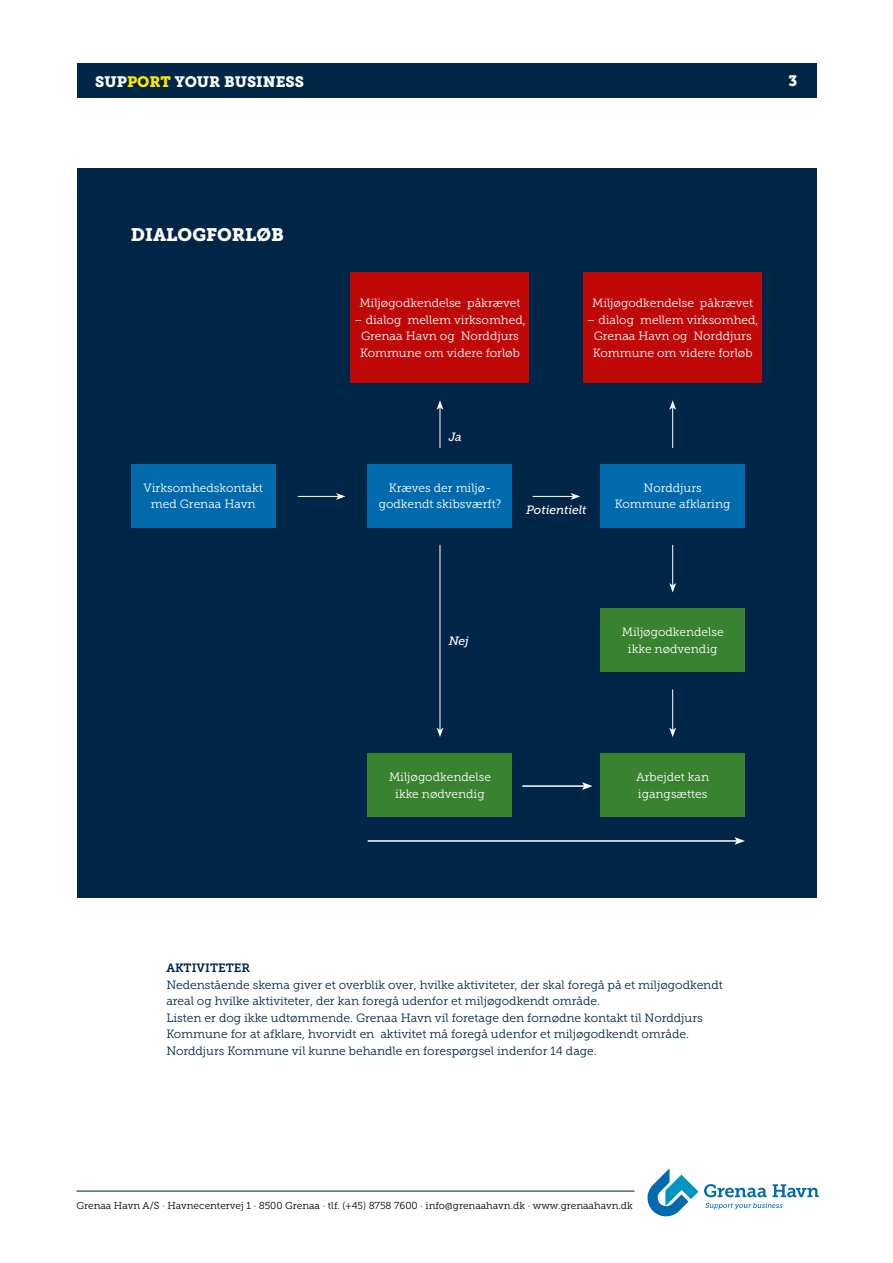
<style>
.page{position:relative;width:893px;height:1263px;background:#fff}
.page>*{position:absolute;margin:0;border:0;box-sizing:border-box;transform-origin:0 0}
.t1{font:18px "Museo Slab 900";color:#fff}
.t2{font:15px "Museo Slab 900";color:#fff}
.t3{font:12px/16.5px "Museo Slab 300";color:#002647}
.t4{font:12px/16.5px "Museo Slab 300";color:#fff;text-align:center}
.t5{font:italic 12px "Museo Slab 500";letter-spacing:-.005em;color:#fff}
.t6{font:12px "Museo Slab 700";color:#002647}
.t7{font:10.05px "Museo Slab 300";color:#000}
.s1{color:#ffe600}
</style>
<div class="page">
<hr style="left:77px;top:1190px;width:557px;height:1px;background:#002647">
<div style="left:77px;top:64px;width:739px;height:34px;background:#002647"></div>
<svg style="left:704px;top:1184px;width:115px;height:13px"></svg>
<svg style="left:705px;top:1203px;width:78px;height:6px"></svg>
<svg style="left:647px;top:1168px;width:51px;height:48px"></svg>
<div style="left:77px;top:169px;width:739px;height:729px;background:#002647"></div>
<div style="left:131px;top:464px;width:145px;height:64px;background:#006aac"></div>
<div style="left:583px;top:272px;width:179px;height:111px;background:#c00808"></div>
<div style="left:600px;top:464px;width:145px;height:64px;background:#006aac"></div>
<div style="left:600px;top:608px;width:145px;height:64px;background:#39822f"></div>
<div style="left:600px;top:753px;width:145px;height:64px;background:#39822f"></div>
<div style="left:351px;top:272px;width:178px;height:111px;background:#c00808"></div>
<div style="left:368px;top:464px;width:144px;height:64px;background:#006aac"></div>
<div style="left:368px;top:753px;width:144px;height:64px;background:#39822f"></div>
<hr style="left:522px;top:785px;width:62px;height:2px;background:#fff">
<svg style="left:582px;top:782px;width:10px;height:8px"></svg>
<hr style="left:672px;top:689px;width:1px;height:41px;background:#fff">
<svg style="left:669px;top:728px;width:7px;height:9px"></svg>
<hr style="left:440px;top:545px;width:1px;height:185px;background:#fff">
<svg style="left:437px;top:728px;width:6px;height:9px"></svg>
<hr style="left:672px;top:545px;width:1px;height:40px;background:#fff">
<svg style="left:669px;top:583px;width:7px;height:9px"></svg>
<hr style="left:532px;top:496px;width:41px;height:1px;background:#fff">
<svg style="left:571px;top:493px;width:9px;height:7px"></svg>
<hr style="left:298px;top:496px;width:40px;height:1px;background:#fff">
<svg style="left:336px;top:493px;width:9px;height:7px"></svg>
<hr style="left:672px;top:407px;width:1px;height:41px;background:#fff">
<svg style="left:669px;top:400px;width:7px;height:10px"></svg>
<hr style="left:440px;top:407px;width:1px;height:41px;background:#fff">
<svg style="left:437px;top:400px;width:6px;height:10px"></svg>
<hr style="left:368px;top:840px;width:369px;height:2px;background:#fff">
<svg style="left:734px;top:837px;width:11px;height:8px"></svg>
<p class="t2" style="left:95px;top:73px;width:210px">SUP<span class="s1">PORT</span> YOUR BUSINESS</p>
<p class="t2" style="left:788px;top:72px;width:10px">3</p>
<h1 class="t1" style="left:131px;top:224px;width:155px">DIALOGFORLØB</h1>
<p class="t4" style="left:144px;top:480px;width:121px">Virksomhedskontakt med Grenaa Havn</p>
<p class="t4" style="left:359px;top:295px;width:163px">Miljøgodkendelse påkrævet</p>
<p class="t4" style="left:354px;top:312px;width:173px">– dialog mellem virksomhed,<br>Grenaa Havn og Norddjurs<br>Kommune om videre forløb</p>
<p class="t5" style="left:449px;top:430px;width:15px">Ja</p>
<p class="t4" style="left:592px;top:295px;width:163px">Miljøgodkendelse påkrævet</p>
<p class="t4" style="left:587px;top:312px;width:173px">– dialog mellem virksomhed,<br>Grenaa Havn og Norddjurs<br>Kommune om videre forløb</p>
<p class="t4" style="left:379px;top:480px;width:124px">Kræves der miljø&shy;godkendt skibsværft?</p>
<p class="t5" style="left:526px;top:503px;width:62px">Potientielt</p>
<p class="t4" style="left:615px;top:480px;width:117px">Norddjurs<br>Kommune afklaring</p>
<p class="t5" style="left:449px;top:635px;width:22px">Nej</p>
<p class="t4" style="left:622px;top:624px;width:103px">Miljøgodkendelse ikke nødvendig</p>
<p class="t4" style="left:389px;top:769px;width:103px">Miljøgodkendelse ikke nødvendig</p>
<p class="t4" style="left:636px;top:769px;width:74px;text-align:left">Arbejdet kan igangsættes</p>
<p class="t6" style="left:166px;top:961px;width:85px">AKTIVITETER</p>
<p class="t3" style="left:166px;top:977px;width:558px">Nedenstående skema giver et overblik over, hvilke aktiviteter, der skal foregå på et miljøgodkendt areal og hvilke aktiviteter, der kan foregå udenfor et miljøgodkendt område.<br>Listen er dog ikke udtømmende. Grenaa Havn vil foretage den fornødne kontakt til Norddjurs Kommune for at afklare, hvorvidt en aktivitet må foregå udenfor et miljøgodkendt område.<br>Norddjurs Kommune vil kunne behandle en forespørgsel indenfor 14 dage.</p>
<p class="t7" style="left:77px;top:1200px;width:558px">Grenaa Havn A/S · Havnecentervej 1 · 8500 Grenaa · tlf. (+45) 8758 7600 · info@grenaahavn.dk · www.grenaahavn.dk</p>
</div>
